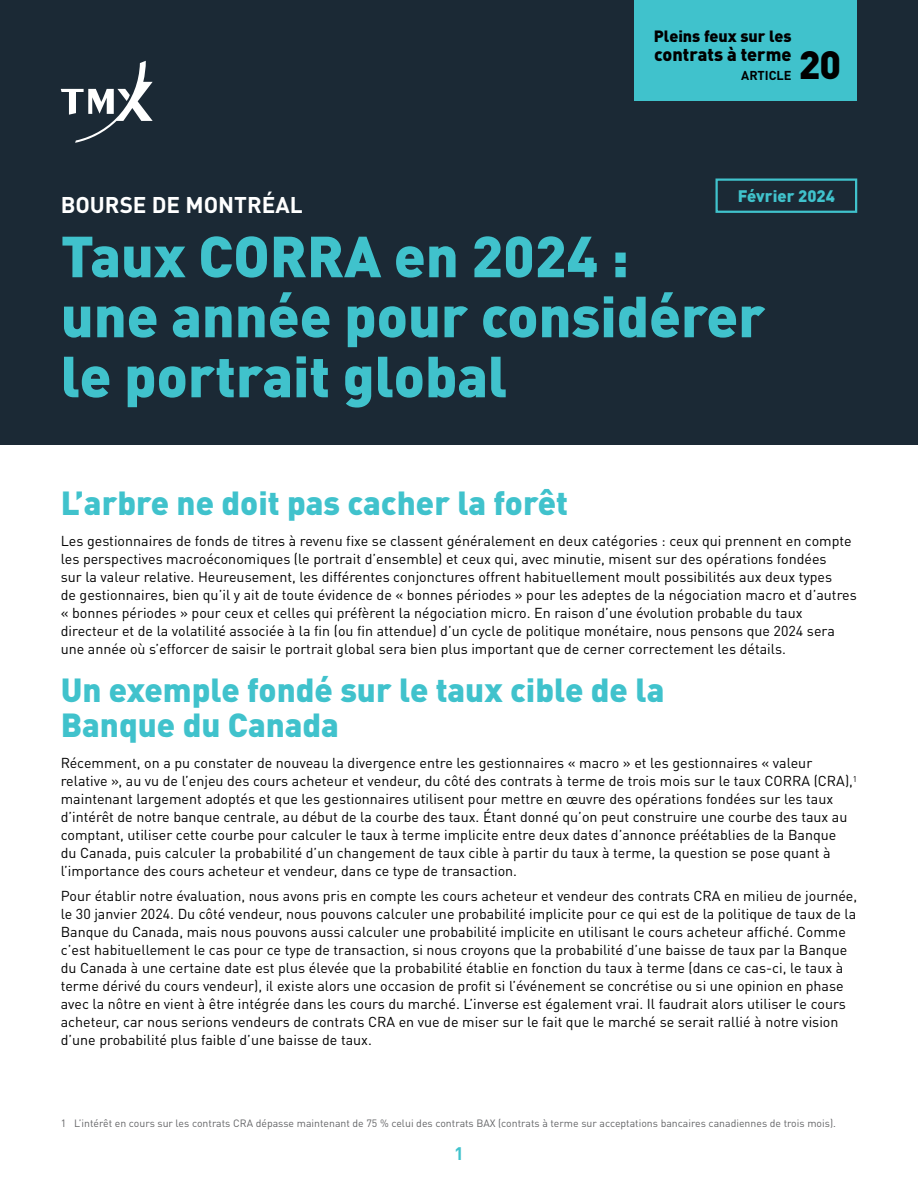
<style>
.page{position:relative;width:918px;height:1188px;background:#fff}
.page>*{position:absolute;margin:0;border:0;box-sizing:border-box;transform-origin:0 0}
.t1{font:900 57px/60px "DIN Pro";color:#40c2cc}
.t2{font:900 39px "DIN Pro";color:#000}
.t3{font:900 33px/34.5px "DIN Pro";color:#40c2cc}
.t4{font:700 22.5px "DIN Pro";color:#fff}
.t5{font:900 18px "DIN Pro";color:#000}
.t6{font:700 18px "DIN Pro";color:#40c2cc}
.t7{font:900 16.5px "DIN Pro";color:#40c2cc}
.t8{font:900 16.2px "DIN Pro";color:#000}
.t9{font:14.25px/18px "DIN Pro";color:#000}
.t10{font:700 12.75px "DIN Pro";color:#000}
.t11{font:10.5px "DIN Pro";color:#636466}
</style>
<div class="page">
<div style="left:0;top:0;width:918px;height:445px;background:#1b2935"></div>
<div style="left:716px;top:178px;width:141px;height:35px;border:2px solid #40c2cc"></div>
<div style="left:634px;top:0;width:223px;height:100px;background:#40c2cc"></div>
<svg style="left:61px;top:61px;width:92px;height:82px"></svg>
<p class="t8" style="left:654px;top:23px;width:139px">Pleins feux sur les</p>
<p class="t5" style="left:654px;top:41px;width:139px">contrats à terme</p>
<p class="t10" style="left:741px;top:65px;width:52px">ARTICLE</p>
<p class="t10" style="left:741px;top:49px;width:52px">ARTICLE</p>
<h2 class="t2" style="left:799px;top:34px;width:44px">20</h2>
<p class="t7" style="left:738px;top:183px;width:99px">Février 2024</p>
<h3 class="t4" style="left:61px;top:187px;width:243px">BOURSE DE MONTRÉAL</h3>
<h1 class="t1" style="left:61px;top:223px;width:706px">Taux CORRA en 2024 :<br>une année pour considérer le portrait global</h1>
<h3 class="t3" style="left:61px;top:484px;width:509px">L’arbre ne doit pas cacher la forêt</h3>
<p class="t9" style="left:61px;top:531px;width:798px">Les gestionnaires de fonds de titres à revenu fixe se classent généralement en deux catégories : ceux qui prennent en compte les perspectives macroéconomiques (le portrait d’ensemble) et ceux qui, avec minutie, misent sur des opérations fondées<br>sur la valeur relative. Heureusement, les différentes conjonctures offrent habituellement moult possibilités aux deux types<br>de gestionnaires, bien qu’il y ait de toute évidence de « bonnes périodes » pour les adeptes de la négociation macro et d’autres « bonnes périodes » pour ceux et celles qui préfèrent la négociation micro. En raison d’une évolution probable du taux directeur et de la volatilité associée à la fin (ou fin attendue) d’un cycle de politique monétaire, nous pensons que 2024 sera une année où s’efforcer de saisir le portrait global sera bien plus important que de cerner correctement les détails.</p>
<h3 class="t3" style="left:61px;top:671px;width:605px">Un exemple fondé sur le taux cible de la<br>Banque du Canada</h3>
<p class="t9" style="left:61px;top:753px;width:798px">Récemment, on a pu constater de nouveau la divergence entre les gestionnaires « macro » et les gestionnaires « valeur relative », au vu de l’enjeu des cours acheteur et vendeur, du côté des contrats à terme de trois mois sur le taux CORRA (CRA),<sup>1 </sup>maintenant largement adoptés et que les gestionnaires utilisent pour mettre en œuvre des opérations fondées sur les taux d’intérêt de notre banque centrale, au début de la courbe des taux. Étant donné qu’on peut construire une courbe des taux au comptant, utiliser cette courbe pour calculer le taux à terme implicite entre deux dates d’annonce préétablies de la Banque<br>du Canada, puis calculer la probabilité d’un changement de taux cible à partir du taux à terme, la question se pose quant à l’importance des cours acheteur et vendeur, dans ce type de transaction.</p>
<p class="t9" style="left:61px;top:886px;width:798px">Pour établir notre évaluation, nous avons pris en compte les cours acheteur et vendeur des contrats CRA en milieu de journée, le 30 janvier 2024. Du côté vendeur, nous pouvons calculer une probabilité implicite pour ce qui est de la politique de taux de la Banque du Canada, mais nous pouvons aussi calculer une probabilité implicite en utilisant le cours acheteur affiché. Comme c’est habituellement le cas pour ce type de transaction, si nous croyons que la probabilité d’une baisse de taux par la Banque du Canada à une certaine date est plus élevée que la probabilité établie en fonction du taux à terme (dans ce cas-ci, le taux à terme dérivé du cours vendeur), il existe alors une occasion de profit si l’événement se concrétise ou si une opinion en phase avec la nôtre en vient à être intégrée dans les cours du marché. L’inverse est également vrai. Il faudrait alors utiliser le cours acheteur, car nous serions vendeurs de contrats CRA en vue de miser sur le fait que le marché se serait rallié à notre vision d’une probabilité plus faible d’une baisse de taux.</p>
<p class="t11" style="left:61px;top:1115px;width:777px">1 L’intérêt en cours sur les contrats CRA dépasse maintenant de 75 % celui des contrats BAX (contrats à terme sur acceptations bancaires canadiennes de trois mois).</p>
<p class="t6" style="left:454px;top:1140px;width:11px">1</p>
</div>
